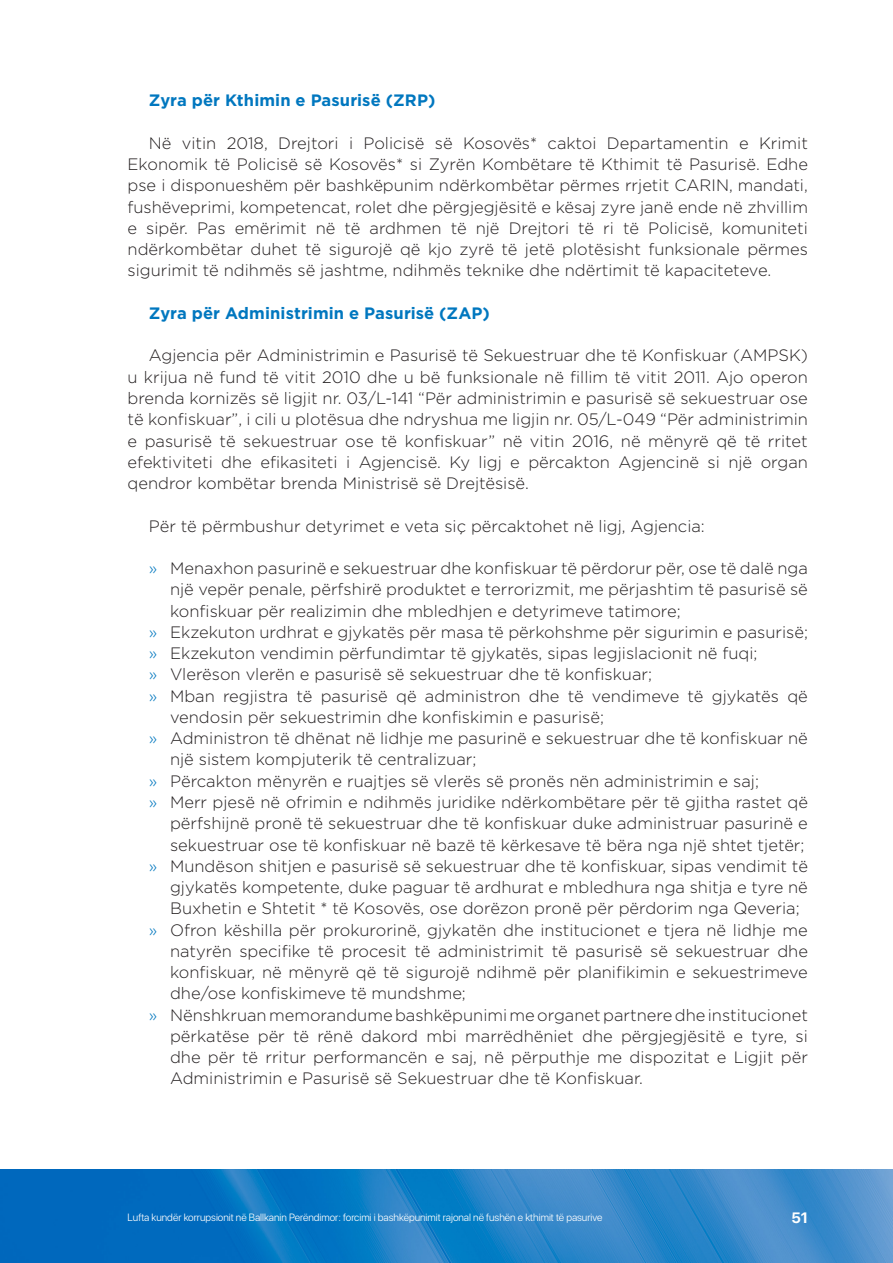
<style>
.page{position:relative;width:893px;height:1263px;background:#fff}
.page>*{position:absolute;margin:0;border:0;box-sizing:border-box;transform-origin:0 0}
.tekst{font:300 16.5px/21.3px "Gotham";color:#231f20;text-align:justify}
.tekst-2{font:700 16.5px "Gotham";letter-spacing:.005em;color:#0077bf}
.t1{font:700 15px "SF Pro Display";color:#fff}
.t2{font:300 10.5px "SF Pro Display";color:#fff}
.s1{color:#0077bf}
</style>
<div class="page">
<img style="left:0;top:1169px;width:893px;height:94px">
<p class="tekst-2" style="left:149px;top:90px;width:288px">Zyra për Kthimin e Pasurisë (ZRP)</p>
<p class="tekst" style="left:128px;top:132px;width:682px;text-indent:21px">Në vitin 2018, Drejtori i Policisë së Kosovës* caktoi Departamentin e Krimit Ekonomik të Policisë së Kosovës* si Zyrën Kombëtare të Kthimit të Pasurisë. Edhe pse i disponueshëm për bashkëpunim ndërkombëtar përmes rrjetit CARIN, mandati, fushëveprimi, kompetencat, rolet dhe përgjegjësitë e kësaj zyre janë ende në zhvillim e sipër. Pas emërimit në të ardhmen të një Drejtori të ri të Policisë, komuniteti ndërkombëtar duhet të sigurojë që kjo zyrë të jetë plotësisht funksionale përmes sigurimit të ndihmës së jashtme, ndihmës teknike dhe ndërtimit të kapaciteteve.</p>
<p class="tekst-2" style="left:149px;top:302px;width:343px">Zyra për Administrimin e Pasurisë (ZAP)</p>
<p class="tekst" style="left:128px;top:344px;width:682px;text-indent:21px">Agjencia për Administrimin e Pasurisë të Sekuestruar dhe të Konfiskuar (AMPSK) u krijua në fund të vitit 2010 dhe u bë funksionale në fillim të vitit 2011. Ajo operon brenda kornizës së ligjit nr. 03/L-141 “Për administrimin e pasurisë së sekuestruar ose të konfiskuar”, i cili u plotësua dhe ndryshua me ligjin nr. 05/L-049 “Për administrimin e pasurisë të sekuestruar ose të konfiskuar” në vitin 2016, në mënyrë që të rritet efektiviteti dhe efikasiteti i Agjencisë. Ky ligj e përcakton Agjencinë si një organ qendror kombëtar brenda Ministrisë së Drejtësisë.</p>
<p class="tekst" style="left:149px;top:515px;width:558px">Për të përmbushur detyrimet e veta siç përcaktohet në ligj, Agjencia:</p>
<p class="tekst" style="left:170px;top:557px;width:639px;text-indent:-21px"><span class="s1">»</span> Menaxhon pasurinë e sekuestruar dhe konfiskuar të përdorur për, ose të dalë nga një vepër penale, përfshirë produktet e terrorizmit, me përjashtim të pasurisë së konfiskuar për realizimin dhe mbledhjen e detyrimeve tatimore;</p>
<p class="tekst" style="left:149px;top:621px;width:661px"><span class="s1">»</span> Ekzekuton urdhrat e gjykatës për masa të përkohshme për sigurimin e pasurisë;</p>
<p class="tekst" style="left:149px;top:642px;width:610px"><span class="s1">»</span> Ekzekuton vendimin përfundimtar të gjykatës, sipas legjislacionit në fuqi;</p>
<p class="tekst" style="left:149px;top:663px;width:505px"><span class="s1">»</span> Vlerëson vlerën e pasurisë së sekuestruar dhe të konfiskuar;</p>
<p class="tekst" style="left:170px;top:685px;width:639px;text-indent:-21px"><span class="s1">»</span> Mban regjistra të pasurisë që administron dhe të vendimeve të gjykatës që vendosin për sekuestrimin dhe konfiskimin e pasurisë;</p>
<p class="tekst" style="left:170px;top:727px;width:639px;text-indent:-21px"><span class="s1">»</span> Administron të dhënat në lidhje me pasurinë e sekuestruar dhe të konfiskuar në një sistem kompjuterik të centralizuar;</p>
<p class="tekst" style="left:149px;top:770px;width:612px"><span class="s1">»</span> Përcakton mënyrën e ruajtjes së vlerës së pronës nën administrimin e saj;</p>
<p class="tekst" style="left:170px;top:791px;width:639px;text-indent:-21px"><span class="s1">»</span> Merr pjesë në ofrimin e ndihmës juridike ndërkombëtare për të gjitha rastet që përfshijnë pronë të sekuestruar dhe të konfiskuar duke administruar pasurinë e sekuestruar ose të konfiskuar në bazë të kërkesave të bëra nga një shtet tjetër;</p>
<p class="tekst" style="left:170px;top:855px;width:639px;text-indent:-21px"><span class="s1">»</span> Mundëson shitjen e pasurisë së sekuestruar dhe të konfiskuar, sipas vendimit të gjykatës kompetente, duke paguar të ardhurat e mbledhura nga shitja e tyre në Buxhetin e Shtetit * të Kosovës, ose dorëzon pronë për përdorim nga Qeveria;</p>
<p class="tekst" style="left:170px;top:919px;width:639px;text-indent:-21px"><span class="s1">»</span> Ofron këshilla për prokurorinë, gjykatën dhe institucionet e tjera në lidhje me natyrën specifike të procesit të administrimit të pasurisë së sekuestruar dhe konfiskuar, në mënyrë që të sigurojë ndihmë për planifikimin e sekuestrimeve dhe/ose konfiskimeve të mundshme;</p>
<p class="tekst" style="left:170px;top:1004px;width:639px;text-indent:-21px"><span class="s1">»</span> Nënshkruan memorandume bashkëpunimi me organet partnere dhe institucionet përkatëse për të rënë dakord mbi marrëdhëniet dhe përgjegjësitë e tyre, si dhe për të rritur performancën e saj, në përputhje me dispozitat e Ligjit për Administrimin e Pasurisë së Sekuestruar dhe të Konfiskuar.</p>
<p class="t2" style="left:128px;top:1210px;width:476px">Lufta kundër korrupsionit në Ballkanin Perëndimor: forcimi i bashkëpunimit rajonal në fushën e kthimit të pasurive</p>
<p class="t1" style="left:791px;top:1206px;width:18px">51</p>
</div>
